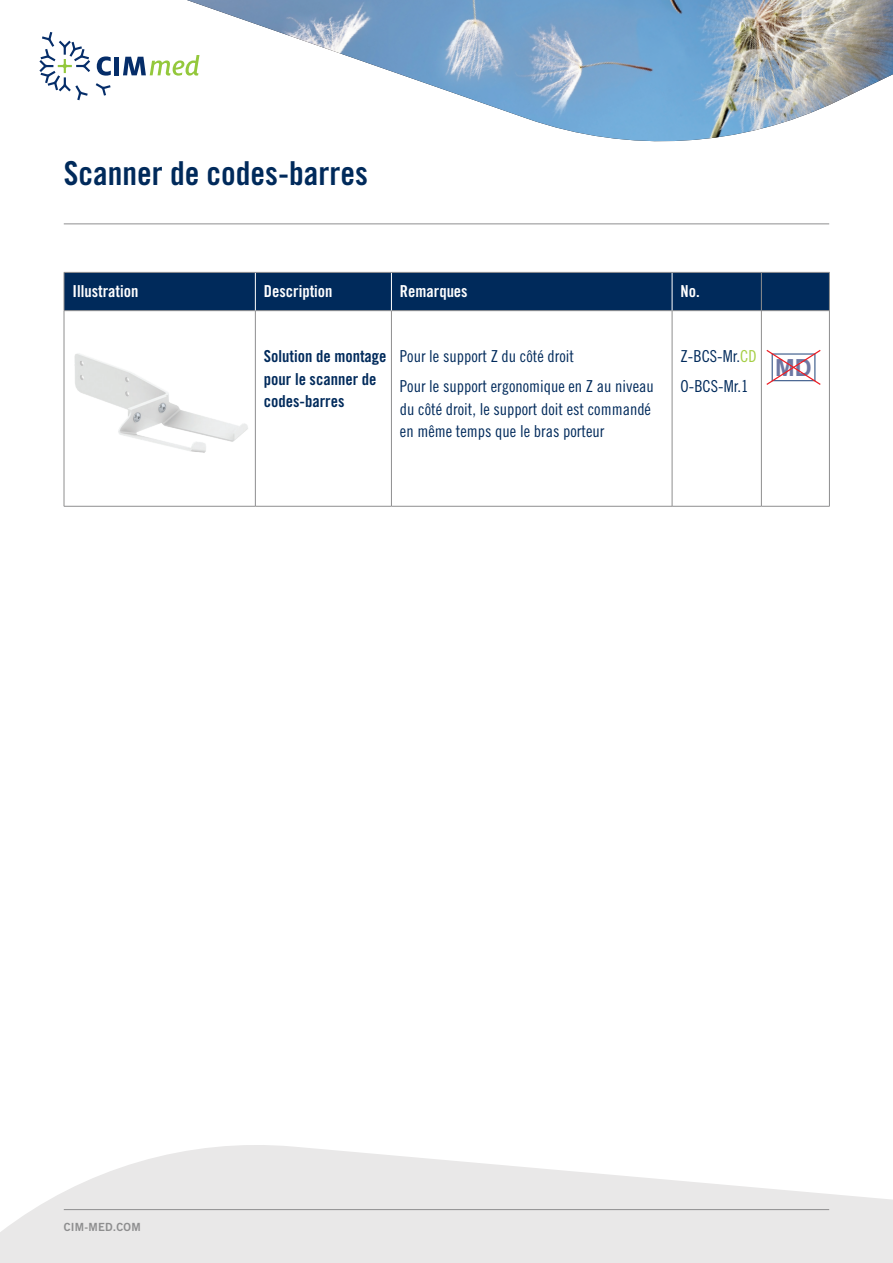
<style>
.page{position:relative;width:893px;height:1263px;background:#fff}
.page>*{position:absolute;margin:0;border:0;box-sizing:border-box;transform-origin:0 0}
.t1{font:33px "Trade Gothic LT Std Bd Cn 20";color:#002a5b}
.t2{font:700 23.7px "Arial";color:#6e78a3}
.t3{font:16.5px/30px "Trade Gothic LT Std Cn 18";color:#002a5b}
.t4{font:16.5px/22.5px "Trade Gothic LT Std Bd Cn 20";color:#002a5b}
.t5{font:16.5px "Trade Gothic LT Std Bd Cn 20";color:#fff}
.t6{font:11.25px "Trade Gothic LT Std Bd 2";letter-spacing:.02em;color:#8e8e8f}
.s1{color:#a5ce44}
</style>
<div class="page">
<img style="left:187px;top:0;width:706px;height:142px">
<hr style="left:64px;top:224px;width:765px;height:1px;background:#8e8e8f">
<svg style="left:0;top:1145px;width:893px;height:118px;fill:#e9e8e8"></svg>
<hr style="left:64px;top:1209px;width:765px;height:1px;background:#8e8e8f">
<svg style="left:96px;top:83px;width:15px;height:13px"></svg>
<svg style="left:97px;top:56px;width:14px;height:20px"></svg>
<div style="left:114px;top:57px;width:5px;height:18px;background:#052d69"></div>
<svg style="left:123px;top:55px;width:76px;height:21px"></svg>
<svg style="left:39px;top:32px;width:51px;height:68px"></svg>
<div style="left:65px;top:273px;width:764px;height:37px;background:#002a5b"></div>
<hr style="left:64px;top:310px;width:191px;height:1px;background:#8e8e8f">
<hr style="left:255px;top:310px;width:136px;height:1px;background:#8e8e8f">
<hr style="left:255px;top:311px;width:1px;height:195px;background:#8e8e8f">
<hr style="left:391px;top:310px;width:281px;height:1px;background:#8e8e8f">
<hr style="left:391px;top:311px;width:1px;height:195px;background:#8e8e8f">
<hr style="left:672px;top:310px;width:89px;height:1px;background:#8e8e8f">
<hr style="left:672px;top:311px;width:1px;height:195px;background:#8e8e8f">
<hr style="left:761px;top:310px;width:69px;height:1px;background:#8e8e8f">
<hr style="left:64px;top:506px;width:191px;height:1px;background:#8e8e8f">
<hr style="left:255px;top:506px;width:136px;height:1px;background:#8e8e8f">
<hr style="left:391px;top:506px;width:281px;height:1px;background:#8e8e8f">
<hr style="left:672px;top:506px;width:89px;height:1px;background:#8e8e8f">
<hr style="left:761px;top:506px;width:69px;height:1px;background:#8e8e8f">
<hr style="left:255px;top:273px;width:1px;height:37px;background:#fff">
<hr style="left:391px;top:273px;width:1px;height:37px;background:#fff">
<hr style="left:672px;top:273px;width:1px;height:37px;background:#fff">
<hr style="left:64px;top:272px;width:191px;height:1px;background:#8e8e8f">
<hr style="left:64px;top:273px;width:1px;height:37px;background:#8e8e8f">
<hr style="left:255px;top:272px;width:136px;height:1px;background:#8e8e8f">
<hr style="left:391px;top:272px;width:281px;height:1px;background:#8e8e8f">
<hr style="left:672px;top:272px;width:89px;height:1px;background:#8e8e8f">
<hr style="left:761px;top:272px;width:69px;height:1px;background:#8e8e8f">
<hr style="left:761px;top:273px;width:1px;height:37px;background:#8e8e8f">
<hr style="left:829px;top:273px;width:1px;height:37px;background:#8e8e8f">
<hr style="left:64px;top:311px;width:1px;height:195px;background:#8e8e8f">
<hr style="left:761px;top:311px;width:1px;height:195px;background:#8e8e8f">
<hr style="left:829px;top:311px;width:1px;height:195px;background:#8e8e8f">
<img style="left:74px;top:353px;width:174px;height:100px">
<svg style="left:766px;top:350px;width:55px;height:35px"></svg>
<h1 class="t1" style="left:64px;top:154px;width:306px">Scanner de codes-barres</h1>
<p class="t5" style="left:73px;top:282px;width:67px">Illustration</p>
<p class="t5" style="left:264px;top:282px;width:70px">Description</p>
<p class="t5" style="left:400px;top:282px;width:69px">Remarques</p>
<p class="t5" style="left:681px;top:282px;width:21px">No.</p>
<p class="t4" style="left:264px;top:345px;width:124px">Solution de montage pour le scanner de codes-barres</p>
<p class="t3" style="left:400px;top:341px;width:255px">Pour le support Z du côté droit<br>Pour le support ergonomique en Z au niveau</p>
<p class="t3" style="left:400px;top:397px;width:253px;line-height:22.5px">du côté droit, le support doit est commandé en même temps que le bras porteur</p>
<p class="t3" style="left:681px;top:341px;width:78px">Z-BCS-Mr.<span class="s1">CD<br></span>O-BCS-Mr.1</p>
<h2 class="t2" style="left:775px;top:351px;width:38px">MD</h2>
<p class="t6" style="left:64px;top:1220px;width:78px">CIM-MED.COM</p>
</div>
